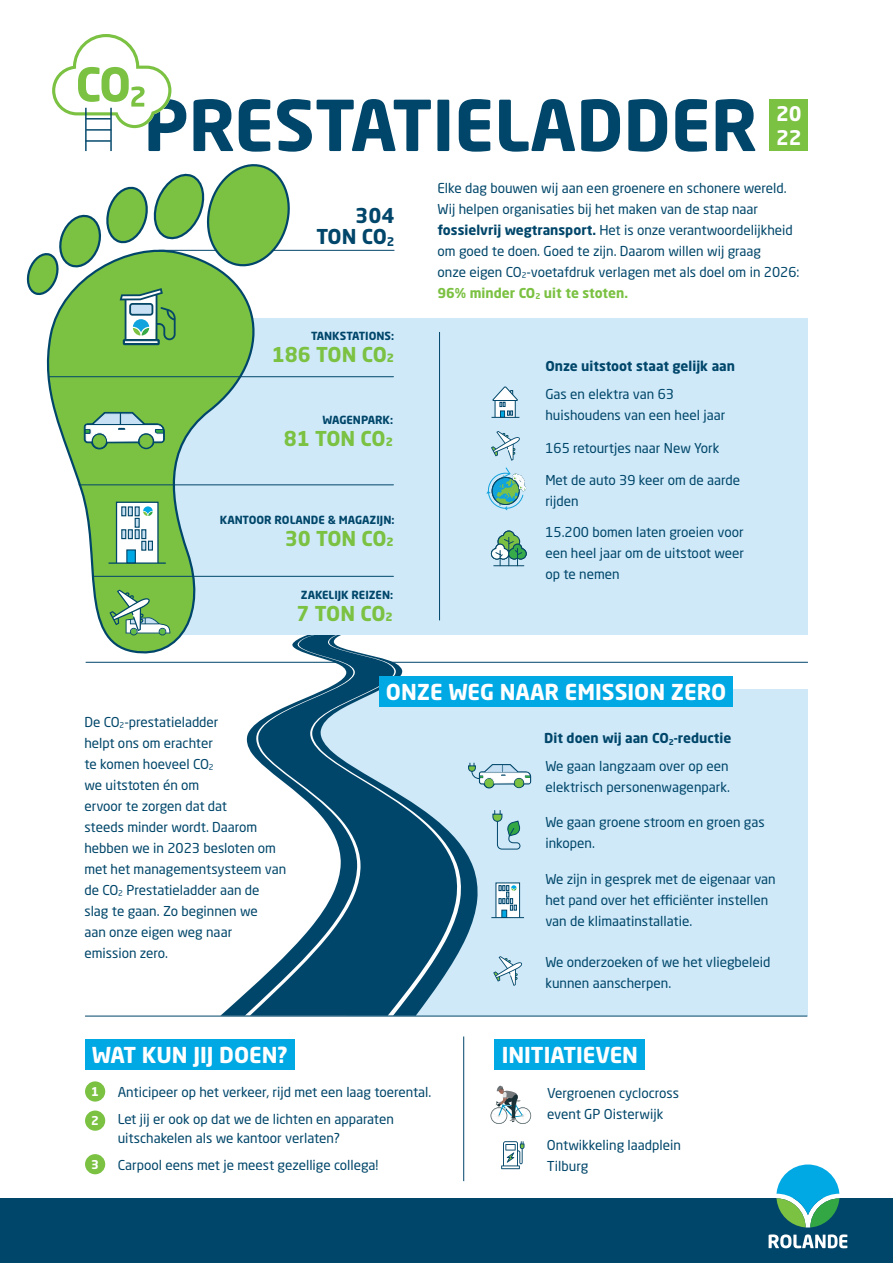
<style>
.page{position:relative;width:893px;height:1263px;background:#fff}
.page>*{position:absolute;margin:0;border:0;box-sizing:border-box;transform-origin:0 0}
.t1{font:700 69.15px "Neo Sans Std";color:#00466a}
.t2{font:700 21.75px "Neo Sans Std";color:#fff}
.t3{font:700 20.25px "Neo Sans Std";color:#7bc142}
.t4{font:700 20.25px/21px "Neo Sans Std";color:#00466a;text-align:right}
.t5{font:700 19.95px/24px "Neo Sans Std";color:#fff}
.t6{font:13.5px/21px "Neo Sans Std";color:#00466a}
.t7{font:700 13.5px "Neo Sans Std";color:#00466a}
.t8{font:700 12px "Neo Sans Std";color:#fff}
.t9{font:700 11.1px "Neo Sans Std";color:#00466a}
.s1{font-weight:700}
.s2{font-weight:700;color:#7bc142}
</style>
<div class="page">
<hr style="left:463px;top:1036px;width:1px;height:145px;background:#00466a">
<div style="left:85px;top:1081px;width:20px;height:20px;background:#7bc142;border-radius:50%"></div>
<div style="left:85px;top:1110px;width:20px;height:21px;background:#7bc142;border-radius:50%"></div>
<div style="left:85px;top:1154px;width:20px;height:20px;background:#7bc142;border-radius:50%"></div>
<hr style="left:86px;top:662px;width:722px;height:1px;background:#00466a">
<div style="left:347px;top:689px;width:461px;height:327px;background:#cfe9f8"></div>
<svg style="left:220px;top:661px;width:258px;height:355px"></svg>
<svg style="left:361px;top:653px;width:101px;height:363px;fill:#00466a"></svg>
<svg style="left:245px;top:635px;width:116px;height:381px"></svg>
<div style="left:139px;top:319px;width:669px;height:316px;background:#cfe9f8"></div>
<hr style="left:439px;top:332px;width:1px;height:288px;background:#00466a">
<hr style="left:85px;top:1016px;width:722px;height:1px;background:#00466a">
<div style="left:770px;top:99px;width:38px;height:52px;background:#7bc142"></div>
<div style="left:495px;top:1039px;width:150px;height:31px;background:#00a8e4"></div>
<hr style="left:159px;top:250px;width:235px;height:1px;background:#00466a">
<svg style="left:46px;top:345px;width:229px;height:318px"></svg>
<div style="left:116px;top:502px;width:43px;height:62px;background:#fff;border:1px solid #00466a"></div>
<hr style="left:109px;top:562px;width:57px;height:2px;background:#00466a">
<svg style="left:143px;top:506px;width:10px;height:8px"></svg>
<svg style="left:143px;top:511px;width:10px;height:5px"></svg>
<svg style="left:121px;top:506px;width:5px;height:10px"></svg>
<svg style="left:121px;top:529px;width:5px;height:10px"></svg>
<svg style="left:128px;top:506px;width:5px;height:10px"></svg>
<svg style="left:128px;top:529px;width:5px;height:10px"></svg>
<svg style="left:135px;top:506px;width:5px;height:10px"></svg>
<svg style="left:135px;top:529px;width:5px;height:10px"></svg>
<svg style="left:135px;top:518px;width:5px;height:10px"></svg>
<svg style="left:141px;top:529px;width:5px;height:10px"></svg>
<svg style="left:141px;top:541px;width:5px;height:10px"></svg>
<svg style="left:148px;top:541px;width:5px;height:10px"></svg>
<div style="left:126px;top:549px;width:10px;height:14px;background:#00a8e4;border:1px solid #00466a"></div>
<svg style="left:26px;top:164px;width:271px;height:181px"></svg>
<div style="left:124px;top:341px;width:34px;height:3px;border:1px solid #054767"></div>
<svg style="left:110px;top:590px;width:60px;height:45px;background:#86bc75"></svg>
<svg style="left:84px;top:412px;width:81px;height:37px"></svg>
<hr style="left:49px;top:376px;width:344px;height:1px;background:#00466a">
<hr style="left:79px;top:484px;width:314px;height:1px;background:#00466a">
<hr style="left:94px;top:576px;width:299px;height:1px;background:#00466a">
<div style="left:379px;top:676px;width:354px;height:30px;background:#00a8e4"></div>
<div style="left:85px;top:1039px;width:210px;height:31px;background:#00a8e4"></div>
<svg style="left:496px;top:882px;width:24px;height:35px"></svg>
<hr style="left:491px;top:917px;width:33px;height:1px;background:#00466a">
<svg style="left:499px;top:885px;width:18px;height:25px"></svg>
<svg style="left:501px;top:910px;width:6px;height:7px"></svg>
<svg style="left:468px;top:763px;width:63px;height:25px"></svg>
<svg style="left:493px;top:956px;width:29px;height:30px"></svg>
<svg style="left:491px;top:431px;width:29px;height:30px"></svg>
<svg style="left:492px;top:810px;width:29px;height:40px"></svg>
<svg style="left:486px;top:467px;width:40px;height:44px"></svg>
<svg style="left:491px;top:530px;width:36px;height:36px"></svg>
<svg style="left:491px;top:1085px;width:40px;height:39px"></svg>
<svg style="left:52px;top:34px;width:119px;height:94px"></svg>
<hr style="left:85px;top:108px;width:2px;height:43px;background:#00466a">
<hr style="left:110px;top:108px;width:2px;height:43px;background:#00466a">
<hr style="left:86px;top:129px;width:25px;height:2px;background:#00466a">
<hr style="left:86px;top:118px;width:25px;height:2px;background:#00466a">
<hr style="left:86px;top:140px;width:25px;height:2px;background:#00466a">
<div style="left:0;top:1198px;width:893px;height:65px;background:#00466a"></div>
<svg style="left:769px;top:1234px;width:78px;height:14px"></svg>
<svg style="left:776px;top:1164px;width:63px;height:63px"></svg>
<svg style="left:501px;top:1141px;width:23px;height:28px"></svg>
<svg style="left:491px;top:386px;width:28px;height:32px"></svg>
<h1 class="t1" style="left:144px;top:81px;width:616px">PRESTATIELADDER</h1>
<h3 class="t5" style="left:776px;top:101px;width:27px">20<br>22</h3>
<h3 class="t4" style="left:316px;top:204px;width:80px">304<br>TON CO<sub>2</sub></h3>
<p class="t9" style="left:311px;top:329px;width:84px">TANKSTATIONS:</p>
<h3 class="t3" style="left:272px;top:342px;width:124px">186 TON CO2</h3>
<p class="t9" style="left:323px;top:413px;width:72px">WAGENPARK:</p>
<h3 class="t3" style="left:284px;top:425px;width:111px">81 TON CO2</h3>
<p class="t9" style="left:220px;top:513px;width:176px">KANTOOR ROLANDE &amp; MAGAZIJN:</p>
<h3 class="t3" style="left:285px;top:525px;width:111px">30 TON CO2</h3>
<p class="t9" style="left:301px;top:587px;width:94px">ZAKELIJK REIZEN:</p>
<h3 class="t3" style="left:297px;top:600px;width:98px">7 TON CO2</h3>
<p class="t6" style="left:438px;top:177px;width:363px">Elke dag bouwen wij aan een groenere en schonere wereld.<br>Wij helpen organisaties bij het maken van de stap naar <span class="s1">fossielvrij wegtransport.</span> Het is onze verantwoordelijkheid om goed te doen. Goed te zijn. Daarom willen wij graag<br>onze eigen CO<sub>2</sub>-voetafdruk verlagen met als doel om in 2026:<br><span class="s2">96% minder CO</span><sub>2</sub> <span class="s2">uit te stoten.</span></p>
<p class="t7" style="left:545px;top:357px;width:191px">Onze uitstoot staat gelijk aan</p>
<p class="t6" style="left:545px;top:383px;width:181px">Gas en elektra van 63 huishoudens van een heel jaar</p>
<p class="t6" style="left:545px;top:437px;width:176px">165 retourtjes naar New York</p>
<p class="t6" style="left:545px;top:469px;width:196px">Met de auto 39 keer om de aarde rijden</p>
<p class="t6" style="left:545px;top:521px;width:200px;text-align:justify">15.200 bomen laten groeien voor een heel jaar om de uitstoot weer op te nemen</p>
<p class="t6" style="left:84px;top:711px;width:203px">De CO<sub>2</sub>-prestatieladder<br>helpt ons om erachter<br>te komen hoeveel CO<sub>2<br></sub>we uitstoten én om<br>ervoor te zorgen dat dat<br>steeds minder wordt. Daarom hebben we in 2023 besloten om met het managementsysteem van de CO<sub>2</sub> Prestatieladder aan de slag te gaan. Zo beginnen we<br>aan onze eigen weg naar emission zero.</p>
<h2 class="t2" style="left:92px;top:1041px;width:198px">WAT KUN JIJ DOEN?</h2>
<h2 class="t2" style="left:386px;top:678px;width:342px">ONZE WEG NAAR EMISSION ZERO</h2>
<p class="t7" style="left:544px;top:729px;width:189px">Dit doen wij aan CO<sub>2</sub>-reductie</p>
<p class="t6" style="left:545px;top:755px;width:186px">We gaan langzaam over op een elektrisch personenwagenpark.</p>
<p class="t6" style="left:545px;top:811px;width:221px">We gaan groene stroom en groen gas inkopen.</p>
<p class="t6" style="left:545px;top:869px;width:232px">We zijn in gesprek met de eigenaar van het pand over het efficiënter instellen van de klimaatinstallatie.</p>
<p class="t6" style="left:545px;top:951px;width:227px">We onderzoeken of we het vliegbeleid kunnen aanscherpen.</p>
<h2 class="t2" style="left:502px;top:1041px;width:138px">INITIATIEVEN</h2>
<p class="t8" style="left:91px;top:1084px;width:9px">1</p>
<p class="t8" style="left:91px;top:1113px;width:9px">2</p>
<p class="t8" style="left:91px;top:1157px;width:9px">3</p>
<p class="t6" style="left:118px;top:1078px;width:315px;line-height:27px">Anticipeer op het verkeer, rijd met een laag toerental.<br>Let jij er ook op dat we de lichten en apparaten</p>
<p class="t6" style="left:118px;top:1125px;width:262px;line-height:27px">uitschakelen als we kantoor verlaten?<br>Carpool eens met je meest gezellige collega!</p>
<p class="t6" style="left:547px;top:1082px;width:133px">Vergroenen cyclocross event GP Oisterwijk</p>
<p class="t6" style="left:547px;top:1134px;width:136px">Ontwikkeling laadplein<br>Tilburg</p>
</div>
